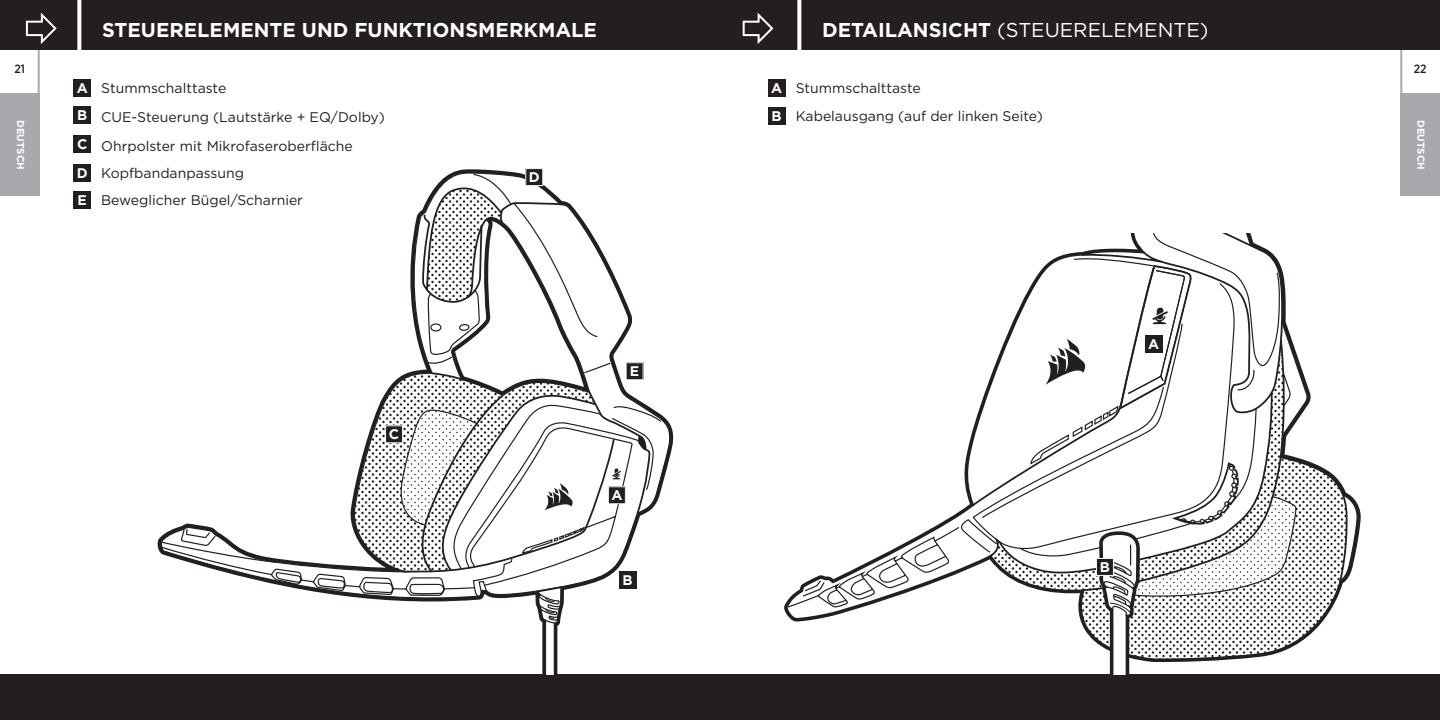
<style>
.page{position:relative;width:1440px;height:720px;background:#fff}
.page>*{position:absolute;margin:0;border:0;box-sizing:border-box;transform-origin:0 0}
.t1{font:700 20px "Gotham";color:#fff}
.t2{font:20px "Gotham";color:#fff}
.t3{font:14px "Gotham";color:#231f20}
.t4{font:700 14px "Gotham";color:#fff}
.t5{font:500 12px "Gotham Narrow";color:#231f20}
.t6{font:700 10px "Gotham";color:#fff}
.s1{font-weight:700}
</style>
<div class="page">
<div style="left:1400px;top:94px;width:40px;height:102px;background:#a8a9ad"></div>
<div style="left:0;top:94px;width:40px;height:102px;background:#a8a9ad"></div>
<hr style="left:1400px;top:45px;width:2px;height:50px;background:#a8a9ad">
<hr style="left:38px;top:50px;width:2px;height:45px;background:#a8a9ad">
<div style="left:0;top:675px;width:720px;height:45px;background:#231f20"></div>
<div style="left:720px;top:0;width:720px;height:50px;background:#231f20"></div>
<div style="left:0;top:0;width:720px;height:50px;background:#231f20"></div>
<div style="left:720px;top:675px;width:720px;height:45px;background:#231f20"></div>
<svg style="left:797px;top:0;width:4px;height:50px"></svg>
<svg style="left:77px;top:0;width:4px;height:50px"></svg>
<svg style="left:160px;top:502px;width:192px;height:94px"></svg>
<svg style="left:352px;top:173px;width:310px;height:502px"></svg>
<svg style="left:1078px;top:598px;width:21px;height:47px"></svg>
<svg style="left:786px;top:586px;width:104px;height:23px"></svg>
<svg style="left:801px;top:265px;width:557px;height:333px"></svg>
<svg style="left:1046px;top:234px;width:237px;height:182px"></svg>
<svg style="left:1099px;top:455px;width:249px;height:220px"></svg>
<div style="left:74px;top:79px;width:17px;height:17px;background:#231f20"></div>
<div style="left:74px;top:165px;width:17px;height:17px;background:#231f20"></div>
<div style="left:74px;top:106px;width:17px;height:17px;background:#231f20"></div>
<div style="left:74px;top:191px;width:17px;height:17px;background:#231f20"></div>
<div style="left:74px;top:135px;width:17px;height:17px;background:#231f20"></div>
<div style="left:768px;top:79px;width:17px;height:17px;background:#231f20"></div>
<div style="left:768px;top:108px;width:17px;height:17px;background:#231f20"></div>
<div style="left:608px;top:487px;width:17px;height:17px;background:#231f20"></div>
<div style="left:608px;top:486px;width:18px;height:18px;border:1px solid #fff"></div>
<div style="left:619px;top:571px;width:17px;height:17px;background:#231f20"></div>
<div style="left:626px;top:363px;width:17px;height:17px;background:#231f20"></div>
<div style="left:626px;top:362px;width:18px;height:18px;border:1px solid #fff"></div>
<div style="left:386px;top:426px;width:17px;height:17px;background:#231f20"></div>
<div style="left:385px;top:425px;width:18px;height:18px;border:1px solid #fff"></div>
<div style="left:526px;top:169px;width:17px;height:17px;background:#231f20"></div>
<div style="left:525px;top:168px;width:18px;height:18px;border:1px solid #fff"></div>
<svg style="left:26px;top:13px;width:31px;height:31px"></svg>
<svg style="left:743px;top:13px;width:30px;height:31px"></svg>
<div style="left:1096px;top:558px;width:17px;height:17px;background:#231f20"></div>
<div style="left:1096px;top:558px;width:18px;height:18px;border:1px solid #fff"></div>
<div style="left:1145px;top:336px;width:17px;height:17px;background:#231f20"></div>
<h1 class="t1" style="left:102px;top:19px;width:496px">STEUERELEMENTE UND FUNKTIONSMERKMALE</h1>
<h1 class="t2" style="left:822px;top:19px;width:388px"><span class="s1">DETAILANSICHT</span> (STEUERELEMENTE)</h1>
<p class="t5" style="left:15px;top:63px;width:12px">21</p>
<p class="t5" style="left:1414px;top:63px;width:14px">22</p>
<p class="t6" style="left:27px;top:120px;width:51px;rotate:90deg">DEUTSCH</p>
<p class="t3" style="left:101px;top:81px;width:127px">Stummschalttaste</p>
<p class="t3" style="left:796px;top:81px;width:127px">Stummschalttaste</p>
<p class="t4" style="left:77px;top:80px;width:13px">A</p>
<p class="t4" style="left:771px;top:80px;width:13px">A</p>
<p class="t4" style="left:77px;top:107px;width:12px">B</p>
<p class="t4" style="left:772px;top:108px;width:12px">B</p>
<p class="t3" style="left:101px;top:110px;width:285px">CUE-Steuerung (Lautstärke + EQ/Dolby)</p>
<p class="t3" style="left:796px;top:109px;width:249px">Kabelausgang (auf der linken Seite)</p>
<p class="t4" style="left:77px;top:136px;width:12px">C</p>
<p class="t3" style="left:101px;top:139px;width:253px">Ohrpolster mit Mikrofaseroberfläche</p>
<p class="t4" style="left:77px;top:165px;width:12px">D</p>
<p class="t3" style="left:101px;top:166px;width:144px">Kopfbandanpassung</p>
<p class="t4" style="left:529px;top:169px;width:12px">D</p>
<p class="t4" style="left:78px;top:192px;width:11px">E</p>
<p class="t3" style="left:101px;top:193px;width:203px">Beweglicher Bügel/Scharnier</p>
<p class="t4" style="left:389px;top:427px;width:12px">C</p>
<p class="t4" style="left:630px;top:363px;width:11px">E</p>
<p class="t4" style="left:611px;top:487px;width:13px">A</p>
<p class="t4" style="left:623px;top:572px;width:12px">B</p>
<p class="t4" style="left:1148px;top:336px;width:13px">A</p>
<p class="t4" style="left:1100px;top:559px;width:12px">B</p>
<p class="t6" style="left:1427px;top:120px;width:51px;rotate:90deg">DEUTSCH</p>
</div>
